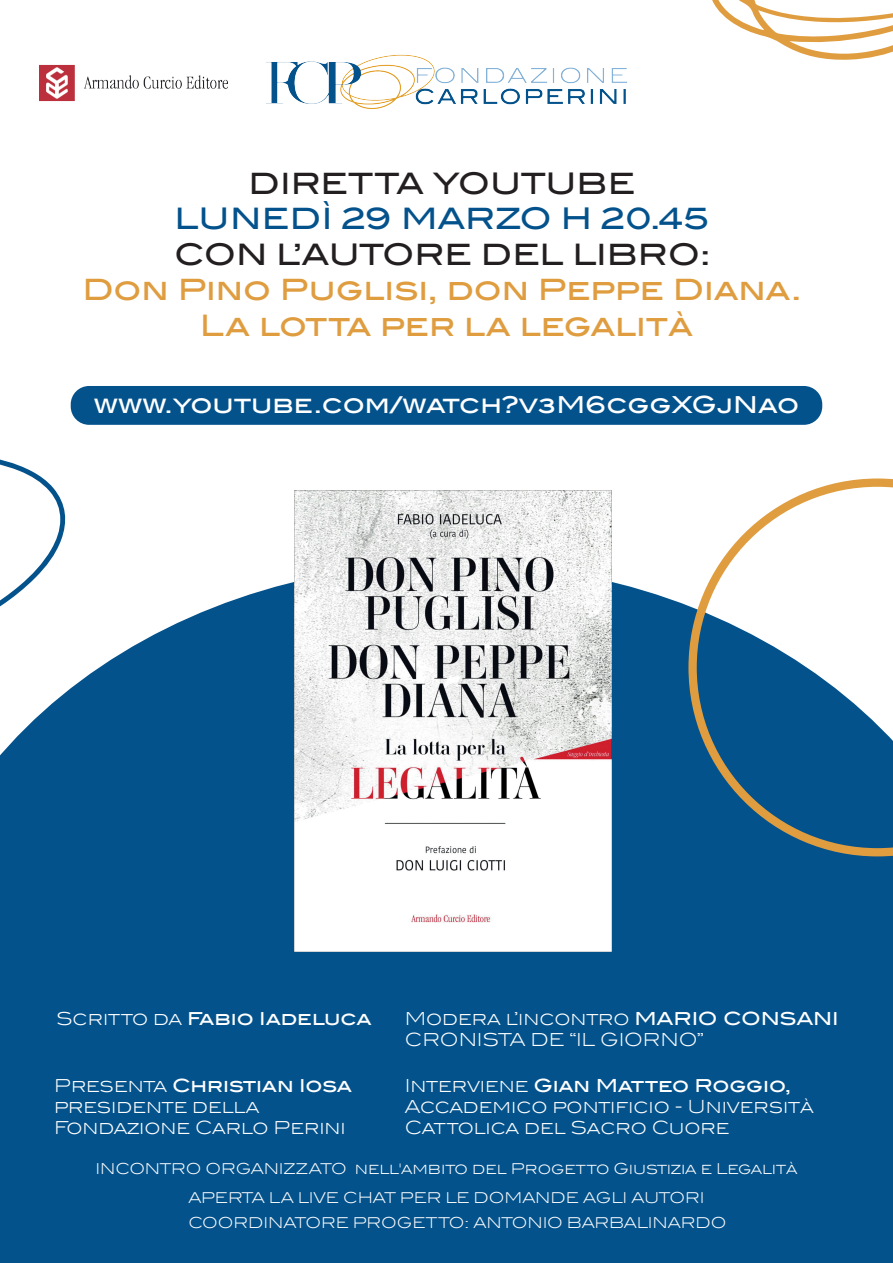
<style>
.page{position:relative;width:893px;height:1263px;background:#fff}
.page>*{position:absolute;margin:0;border:0;box-sizing:border-box;transform-origin:0 0}
.t1{font:500 29.55px/35.4px "Blair ITC";color:#df9d40;text-align:center}
.t2{font:500 29.55px "Blair ITC";color:#231f20}
.t3{font:500 29.55px "Blair ITC";letter-spacing:.005em;color:#03528c}
.t4{font:500 23.4px "Blair ITC";color:#fff}
.t5{font:300 18px/21px "Blair ITC";color:#fff}
.t6{font:500 18px "Blair ITC";color:#fff}
.t7{font:300 15px/28.3px "Blair ITC";letter-spacing:-.01em;color:#fff;text-align:center}
.s1{font-weight:300}
.s2{font-weight:500}
</style>
<div class="page">
<div style="left:0;top:582px;width:893px;height:681px;background:#03528c"></div>
<svg style="left:688px;top:478px;width:205px;height:378px"></svg>
<svg style="left:712px;top:0;width:181px;height:60px"></svg>
<svg style="left:0;top:459px;width:68px;height:251px"></svg>
<img style="left:266px;top:54px;width:362px;height:55px">
<div style="left:71px;top:386px;width:751px;height:39px;background:#03528c;border-radius:18px"></div>
<img style="left:294px;top:490px;width:318px;height:461px">
<img style="left:39px;top:64px;width:189px;height:38px">
<h1 class="t2" style="left:249px;top:165px;width:388px">DIRETTA YOUTUBE</h1>
<h1 class="t3" style="left:174px;top:201px;width:537px">LUNEDÌ 29 MARZO H 20.45</h1>
<h1 class="t2" style="left:174px;top:236px;width:538px">CON L’AUTORE DEL LIBRO:</h1>
<h1 class="t1" style="left:83px;top:272px;width:721px">Don Pino Puglisi, don Peppe Diana.<br>La lotta per la legalità</h1>
<p class="t4" style="left:94px;top:390px;width:707px">www.youtube.com/watch?v=M6cggXGjNao</p>
<p class="t6" style="left:56px;top:1007px;width:317px"><span class="s1">Scritto da</span> Fabio Iadeluca</p>
<p class="t5" style="left:405px;top:1009px;width:435px">Modera l’incontro <span class="s2">MARIO CONSANI<br></span>CRONISTA DE “IL GIORNO”</p>
<p class="t5" style="left:54px;top:1075px;width:299px">Presenta <span class="s2">Christian Iosa </span>presidente della<br>Fondazione Carlo Perini</p>
<p class="t5" style="left:405px;top:1075px;width:410px">Interviene <span class="s2">Gian Matteo Roggio,<br></span>Accademico pontificio - Università<br>Cattolica del Sacro Cuore</p>
<p class="t7" style="left:96px;top:1155px;width:703px">INCONTRO ORGANIZZATO nell'ambito del Progetto Giustizia e Legalità<br>APERTA LA LIVE CHAT PER LE DOMANDE AGLI AUTORI</p>
<p class="t7" style="left:188px;top:1209px;width:540px">COORDINATORE PROGETTO: ANTONIO BARBALINARDO</p>
</div>
